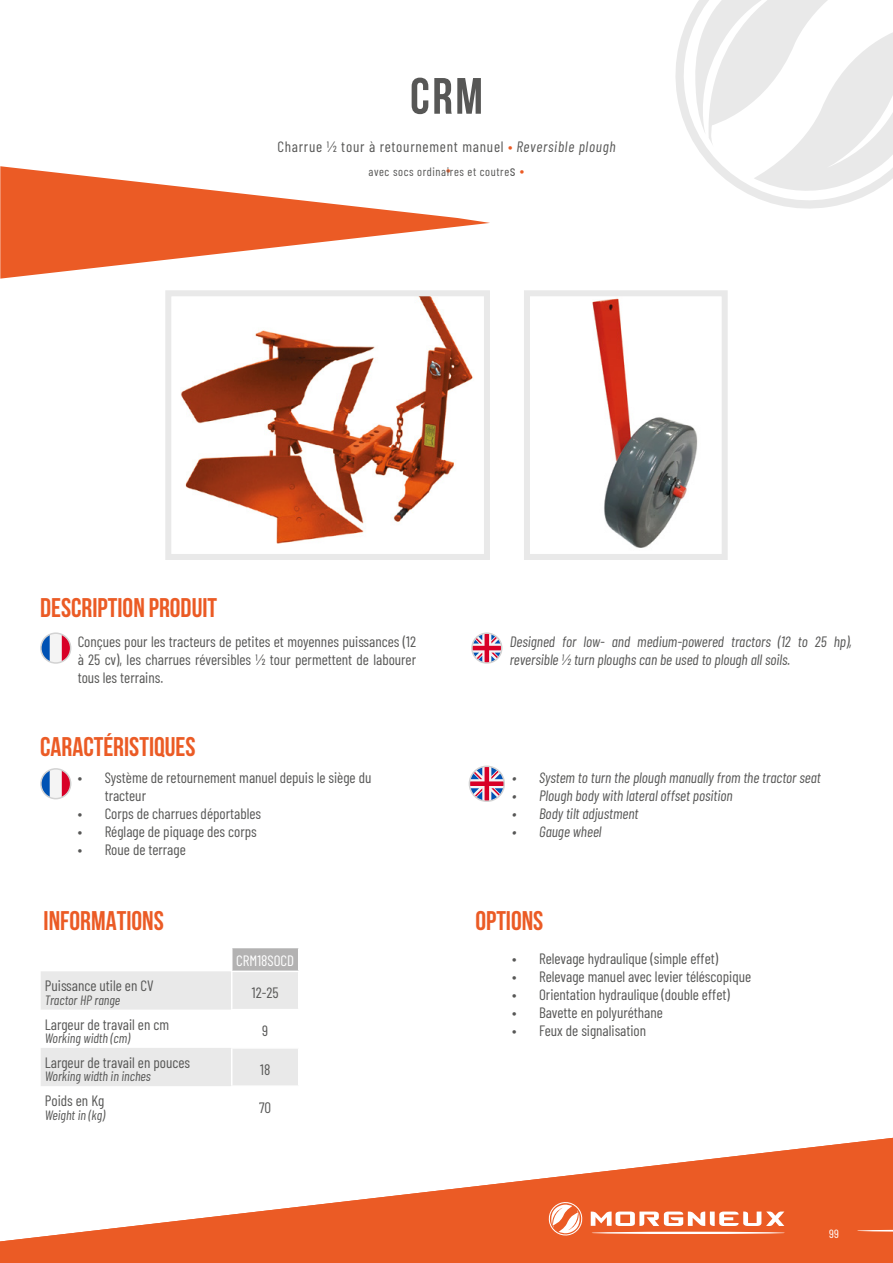
<style>
.page{position:relative;width:893px;height:1263px;background:#fff}
.page>*{position:absolute;margin:0;border:0;box-sizing:border-box;transform-origin:0 0}
.t1{font:700 51px "Bebas Neue";color:#575756}
.t2{font:700 27px "Bebas Neue";color:#eb5b25}
.t3{font:15px/18px "Barlow Condensed";color:#575756;text-align:justify}
.t4{font:italic 15px/18px "Barlow Condensed";color:#575756}
.t5{font:15px "Barlow Condensed";letter-spacing:.05em;color:#575756}
.t6{font:15px "Barlow Condensed";color:#fff}
.t7{font:15px "Barlow Condensed";color:#eb5b25}
.t8{font:italic 13.5px "Barlow Condensed";color:#575756}
.t9{font:12px "Barlow Condensed";letter-spacing:.05em;color:#575756}
.t10{font:12px "Barlow Condensed";color:#fff}
.s1{color:#eb5b25}
.s2{font-style:italic}
.s3{font-size:15px}
.s4{font-size:15px;color:#eb5b25}
</style>
<div class="page">
<svg style="left:675px;top:10px;width:18px;height:131px"></svg>
<svg style="left:693px;top:0;width:200px;height:209px"></svg>
<svg style="left:0;top:166px;width:490px;height:113px"></svg>
<svg style="left:41px;top:948px;width:258px;height:138px"></svg>
<hr style="left:231px;top:970px;width:68px;height:2px;background:#fff">
<hr style="left:231px;top:972px;width:1px;height:37px;background:#fff">
<hr style="left:298px;top:972px;width:1px;height:37px;background:#fff">
<hr style="left:231px;top:1009px;width:68px;height:1px;background:#fff">
<hr style="left:231px;top:1010px;width:1px;height:37px;background:#fff">
<hr style="left:298px;top:1010px;width:1px;height:37px;background:#fff">
<hr style="left:231px;top:1047px;width:68px;height:2px;background:#fff">
<hr style="left:231px;top:1049px;width:1px;height:36px;background:#fff">
<hr style="left:298px;top:1049px;width:1px;height:36px;background:#fff">
<hr style="left:231px;top:1085px;width:68px;height:2px;background:#fff">
<svg style="left:43px;top:635px;width:28px;height:26px"></svg>
<div style="left:40px;top:632px;width:31px;height:32px;border:2px solid #d2d2d2;border-radius:50%"></div>
<svg style="left:474px;top:635px;width:28px;height:26px"></svg>
<div style="left:471px;top:632px;width:31px;height:32px;border:2px solid #d2d2d2;border-radius:50%"></div>
<svg style="left:41px;top:769px;width:30px;height:30px"></svg>
<div style="left:40px;top:768px;width:31px;height:31px;border:2px solid #d2d2d2;border-radius:50%"></div>
<svg style="left:469px;top:768px;width:35px;height:33px"></svg>
<div style="left:469px;top:765px;width:36px;height:37px;border:2px solid #d2d2d2;border-radius:50%"></div>
<img style="left:180px;top:297px;width:293px;height:247px">
<div style="left:165px;top:290px;width:325px;height:270px;border:6px solid #e9e9e9"></div>
<img style="left:592px;top:298px;width:106px;height:250px">
<div style="left:524px;top:290px;width:204px;height:270px;border:6px solid #e9e9e9"></div>
<svg style="left:279px;top:1137px;width:614px;height:126px;fill:#eb5b25"></svg>
<svg style="left:547px;top:1201px;width:36px;height:36px"></svg>
<svg style="left:591px;top:1211px;width:193px;height:15px"></svg>
<hr style="left:591px;top:1232px;width:194px;height:2px;background:#fff;border-radius:50%">
<svg style="left:0;top:1209px;width:279px;height:54px"></svg>
<svg style="left:857px;top:1229px;width:36px;height:3px"></svg>
<h1 class="t1" style="left:410px;top:68px;width:74px">CRM</h1>
<p class="t5" style="left:277px;top:136px;width:340px">Charrue ½ tour à retournement manuel <span class="s1">•</span> <span class="s2">Reversible plough</span></p>
<p class="t9" style="left:369px;top:163px;width:157px">avec socs ordinaires et coutre<span class="s3">s</span> <span class="s4">•</span></p>
<p class="t7" style="left:446px;top:159px;width:6px">•</p>
<h2 class="t2" style="left:40px;top:593px;width:179px">DESCRIPTION PRODUIT</h2>
<p class="t3" style="left:78px;top:632px;width:340px">Conçues pour les tracteurs de petites et moyennes puissances (12 à 25 cv), les charrues réversibles ½ tour permettent de labourer tous les terrains.</p>
<p class="t4" style="left:510px;top:632px;width:344px">Designed for low- and medium-powered tractors (12 to 25 hp), reversible ½ turn ploughs can be used to plough all soils.</p>
<h2 class="t2" style="left:40px;top:732px;width:157px">CARACTÉRISTIQUES</h2>
<p class="t3" style="left:105px;top:768px;width:268px;text-indent:-27px">• Système de retournement manuel depuis le siège du tracteur</p>
<p class="t3" style="left:78px;top:804px;width:185px">• Corps de charrues déportables</p>
<p class="t3" style="left:78px;top:822px;width:181px">• Réglage de piquage des corps</p>
<p class="t3" style="left:78px;top:840px;width:110px">• Roue de terrage</p>
<p class="t4" style="left:512px;top:768px;width:310px">• System to turn the plough manually from the tractor seat</p>
<p class="t4" style="left:512px;top:786px;width:222px">• Plough body with lateral offset position</p>
<p class="t4" style="left:512px;top:804px;width:128px">• Body tilt adjustment</p>
<p class="t4" style="left:512px;top:822px;width:91px">• Gauge wheel</p>
<h2 class="t2" style="left:44px;top:906px;width:122px">INFORMATIONS</h2>
<h2 class="t2" style="left:475px;top:906px;width:69px">OPTIONS</h2>
<p class="t3" style="left:45px;top:976px;width:110px">Puissance utile en CV</p>
<p class="t8" style="left:45px;top:990px;width:77px">Tractor HP range</p>
<p class="t3" style="left:45px;top:1014px;width:126px">Largeur de travail en cm</p>
<p class="t8" style="left:45px;top:1028px;width:87px">Working width (cm)</p>
<p class="t3" style="left:45px;top:1052px;width:147px">Largeur de travail en pouces</p>
<p class="t8" style="left:45px;top:1067px;width:107px">Working width in inches</p>
<p class="t3" style="left:45px;top:1090px;width:61px">Poids en Kg</p>
<p class="t8" style="left:45px;top:1105px;width:62px">Weight in (kg)</p>
<p class="t6" style="left:236px;top:950px;width:60px">CRM18SOCD</p>
<p class="t3" style="left:252px;top:982px;width:28px">12-25</p>
<p class="t3" style="left:262px;top:1021px;width:8px">9</p>
<p class="t3" style="left:260px;top:1059px;width:12px">18</p>
<p class="t3" style="left:259px;top:1097px;width:14px">70</p>
<p class="t3" style="left:512px;top:948px;width:208px">• Relevage hydraulique (simple effet)</p>
<p class="t3" style="left:512px;top:966px;width:241px">• Relevage manuel avec levier téléscopique</p>
<p class="t3" style="left:512px;top:984px;width:219px">• Orientation hydraulique (double effet)</p>
<p class="t3" style="left:512px;top:1002px;width:152px">• Bavette en polyuréthane</p>
<p class="t3" style="left:512px;top:1020px;width:136px">• Feux de signalisation</p>
<p class="t10" style="left:829px;top:1225px;width:11px">99</p>
</div>
